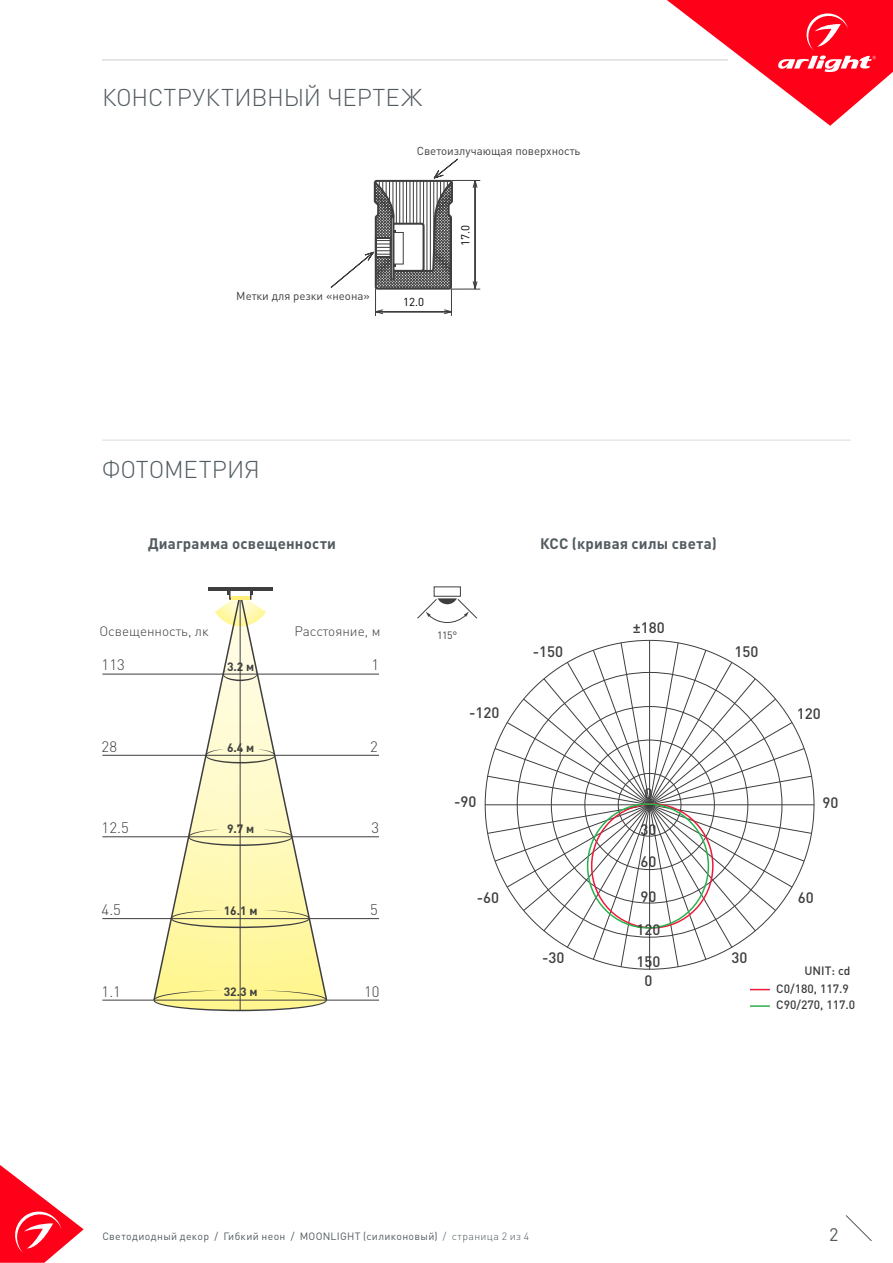
<style>
.page{position:relative;width:893px;height:1263px;background:#fff}
.page>*{position:absolute;margin:0;border:0;box-sizing:border-box;transform-origin:0 0}
.Head_2{font:300 24px "DIN Pro";letter-spacing:-.005em;color:#525b60}
.t1{font:18px "DIN Pro";color:#525b60}
.t2{font:500 15px "DIN Pro";color:#3e3e3f}
.Head_2-2{font:700 15px "DIN Pro";letter-spacing:.015em;color:#525b60}
.t3{font:300 15px "DIN Pro";color:#3e3e3f}
.t4{font:300 13.5px "DIN Pro";color:#3e3e3f}
.t5{font:500 12px/17px "DIN Pro";color:#3e3e3f}
.t6{font:700 12px "DIN Pro";color:#3e3e3f}
.t7{font:11.4px "DIN Pro";color:#3e3e3f}
.t8{font:11.4px "DIN Pro";color:#000001}
.t9{font:10.5px "DIN Pro";letter-spacing:.035em;color:#525b60}
.t10{font:10.5px "DIN Pro";color:#3e3e3f}
.s1{font-weight:300}
</style>
<div class="page">
<svg style="left:667px;top:0;width:226px;height:126px"></svg>
<svg style="left:845px;top:1215px;width:27px;height:26px"></svg>
<svg style="left:0;top:1165px;width:84px;height:98px"></svg>
<hr style="left:649px;top:640px;width:1px;height:329px;background:#3e3e3f">
<hr style="left:485px;top:804px;width:329px;height:1px;background:#3e3e3f">
<svg style="left:487px;top:642px;width:325px;height:325px"></svg>
<div style="left:618px;top:773px;width:63px;height:63px;border:1px solid #3e3e3f;border-radius:50%"></div>
<div style="left:587px;top:803px;width:122px;height:125px;border:2px solid #28b24b;border-radius:50%"></div>
<svg style="left:750px;top:989px;width:20px;height:1px"></svg>
<hr style="left:750px;top:1005px;width:20px;height:2px;background:#28b24b">
<hr style="left:102px;top:60px;width:626px;height:1px;background:#dcdddf">
<hr style="left:102px;top:440px;width:749px;height:1px;background:#dcdddf">
<svg style="left:330px;top:158px;width:151px;height:158px"></svg>
<hr style="left:392px;top:216px;width:2px;height:64px;background:#3e3e3f">
<div style="left:391px;top:217px;width:3px;height:62px;border:1px solid #3e3e3f"></div>
<svg style="left:152px;top:587px;width:176px;height:413px"></svg>
<svg style="left:223px;top:670px;width:34px;height:11px"></svg>
<svg style="left:205px;top:749px;width:70px;height:14px"></svg>
<svg style="left:188px;top:829px;width:105px;height:17px;background:#e3dead"></svg>
<svg style="left:171px;top:910px;width:139px;height:18px;background:#e7e099"></svg>
<svg style="left:153px;top:990px;width:174px;height:21px;background:#e8e193"></svg>
<hr style="left:240px;top:594px;width:1px;height:416px;background:#3e3e3f">
<hr style="left:102px;top:674px;width:277px;height:1px;background:#3e3e3f">
<hr style="left:102px;top:755px;width:277px;height:1px;background:#3e3e3f">
<hr style="left:102px;top:836px;width:277px;height:1px;background:#3e3e3f">
<hr style="left:102px;top:918px;width:277px;height:1px;background:#3e3e3f">
<hr style="left:102px;top:1000px;width:277px;height:1px;background:#3e3e3f">
<svg style="left:215px;top:591px;width:51px;height:35px"></svg>
<hr style="left:231px;top:596px;width:19px;height:4px;background:#ffee78">
<hr style="left:208px;top:588px;width:64px;height:3px;background:#3e3e3f">
<div style="left:434px;top:586px;width:27px;height:11px;border:1px solid #3e3e3f"></div>
<svg style="left:417px;top:598px;width:61px;height:25px"></svg>
<p class="Head_2" style="left:102px;top:81px;width:322px">КОНСТРУКТИВНЫЙ ЧЕРТЕЖ</p>
<p class="t7" style="left:417px;top:143px;width:165px">Светоизлучающая поверхность</p>
<p class="t7" style="left:236px;top:288px;width:135px">Метки для резки «неона»</p>
<p class="t8" style="left:403px;top:294px;width:23px">12.0</p>
<p class="t8" style="left:458px;top:246px;width:23px;rotate:-90deg">17.0</p>
<p class="Head_2" style="left:102px;top:453px;width:159px">ФОТОМЕТРИЯ</p>
<p class="Head_2-2" style="left:148px;top:534px;width:190px">Диаграмма освещенности</p>
<p class="Head_2-2" style="left:540px;top:534px;width:178px">КСС (кривая силы света)</p>
<p class="t4" style="left:99px;top:622px;width:111px">Освещенность, лк</p>
<p class="t4" style="left:294px;top:622px;width:88px">Расстояние, м</p>
<p class="t10" style="left:437px;top:628px;width:22px">115°</p>
<p class="t3" style="left:102px;top:654px;width:25px">113</p>
<p class="t6" style="left:227px;top:659px;width:29px">3.2 м</p>
<p class="t3" style="left:372px;top:654px;width:9px">1</p>
<p class="t3" style="left:102px;top:736px;width:17px">28</p>
<p class="t6" style="left:227px;top:739px;width:29px">6.4 м</p>
<p class="t3" style="left:370px;top:736px;width:9px">2</p>
<p class="t3" style="left:102px;top:817px;width:29px">12.5</p>
<p class="t6" style="left:227px;top:821px;width:29px">9.7 м</p>
<p class="t3" style="left:372px;top:817px;width:9px">3</p>
<p class="t3" style="left:102px;top:899px;width:21px">4.5</p>
<p class="t6" style="left:224px;top:903px;width:35px">16.1 м</p>
<p class="t3" style="left:370px;top:899px;width:9px">5</p>
<p class="t3" style="left:102px;top:981px;width:21px">1.1</p>
<p class="t6" style="left:224px;top:983px;width:35px">32.3 м</p>
<p class="t3" style="left:364px;top:981px;width:17px">10</p>
<p class="t2" style="left:469px;top:702px;width:32px">-120</p>
<p class="t2" style="left:454px;top:791px;width:24px">-90</p>
<p class="t2" style="left:477px;top:887px;width:24px">-60</p>
<p class="t2" style="left:533px;top:641px;width:32px">-150</p>
<p class="t2" style="left:542px;top:948px;width:24px">-30</p>
<p class="t2" style="left:633px;top:617px;width:33px">±180</p>
<p class="t2" style="left:644px;top:783px;width:9px">0</p>
<p class="t2" style="left:640px;top:819px;width:17px">30</p>
<p class="t2" style="left:640px;top:852px;width:17px">60</p>
<p class="t2" style="left:640px;top:886px;width:17px">90</p>
<p class="t2" style="left:636px;top:919px;width:25px">120</p>
<p class="t2" style="left:636px;top:952px;width:25px">150</p>
<p class="t2" style="left:644px;top:970px;width:9px">0</p>
<p class="t2" style="left:734px;top:641px;width:25px">150</p>
<p class="t2" style="left:797px;top:703px;width:25px">120</p>
<p class="t2" style="left:822px;top:793px;width:17px">90</p>
<p class="t2" style="left:731px;top:948px;width:17px">30</p>
<p class="t2" style="left:798px;top:887px;width:17px">60</p>
<p class="t5" style="left:776px;top:962px;width:81px;text-indent:28px">UNIT: cd<br>C0/180, 117.9<br>C90/270, 117.0</p>
<p class="t9" style="left:102px;top:1229px;width:428px">Светодиодный декор / Гибкий неон / MOONLIGHT (силиконовый) <span class="s1">/ страница 2 из 4</span></p>
<h2 class="t1" style="left:829px;top:1222px;width:11px">2</h2>
</div>
